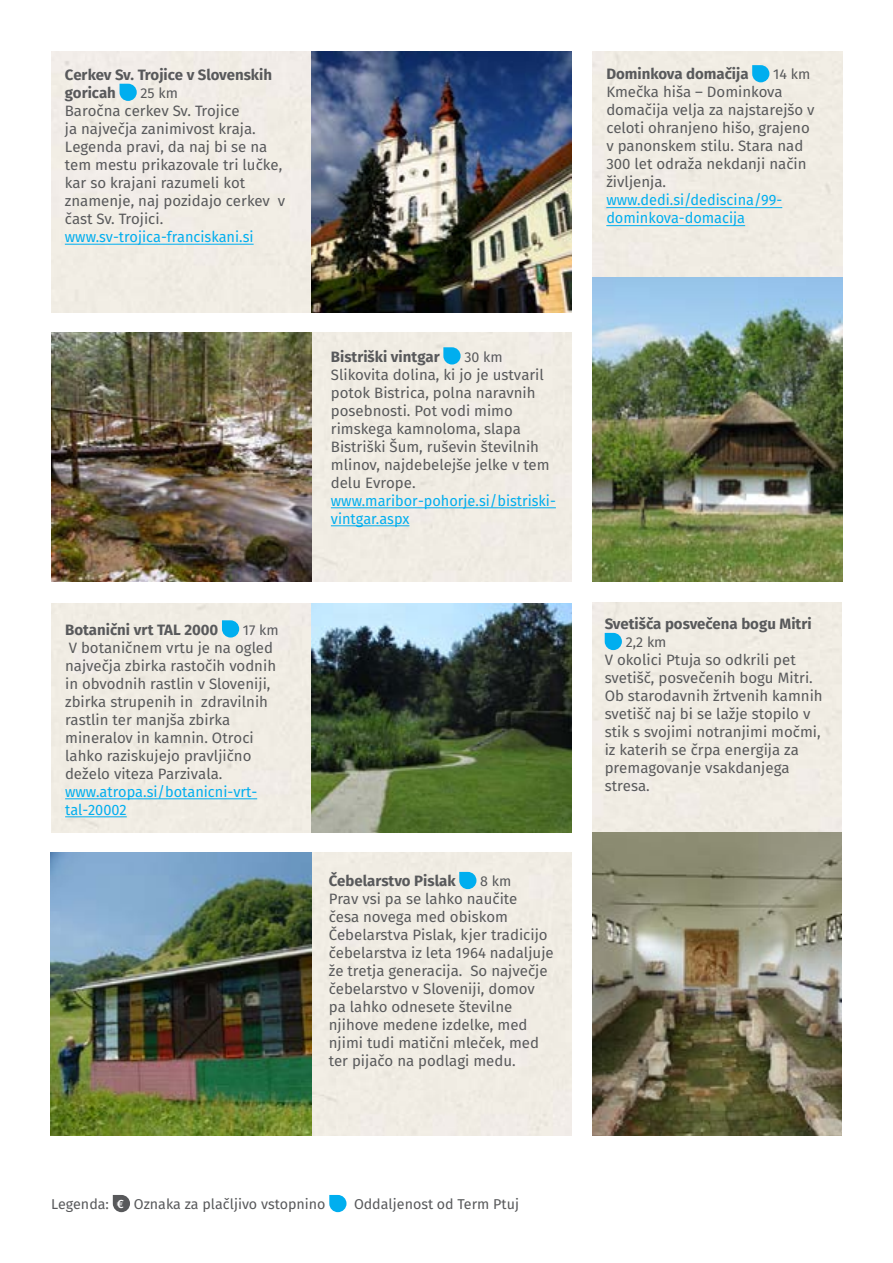
<style>
.page{position:relative;width:893px;height:1263px;background:#fff}
.page>*{position:absolute;margin:0;border:0;box-sizing:border-box;transform-origin:0 0}
.t1{font:15px/18px "Fira Sans";color:#58595b}
.t2{font:15px/18px "Fira Sans";color:#00aeef}
.t3{font:700 15px/18px "Fira Sans";color:#58595b}
.t4{font:14.25px "Fira Sans";color:#58595b}
.s1{font-weight:500;font-size:12px;color:#fff}
</style>
<div class="page">
<img style="left:311px;top:51px;width:260px;height:262px">
<hr style="left:65px;top:244px;width:189px;height:1px;background:#00aeef">
<svg style="left:120px;top:84px;width:17px;height:17px"></svg>
<img style="left:593px;top:277px;width:249px;height:305px">
<hr style="left:606px;top:207px;width:176px;height:1px;background:#00aeef">
<hr style="left:606px;top:225px;width:139px;height:1px;background:#00aeef">
<svg style="left:752px;top:65px;width:17px;height:17px"></svg>
<div style="left:311px;top:332px;width:261px;height:250px;background:#f0ece3"></div>
<img style="left:51px;top:332px;width:260px;height:250px">
<hr style="left:331px;top:507px;width:225px;height:1px;background:#00aeef">
<hr style="left:331px;top:525px;width:78px;height:1px;background:#00aeef">
<svg style="left:443px;top:347px;width:18px;height:17px"></svg>
<img style="left:311px;top:604px;width:260px;height:229px">
<div style="left:311px;top:853px;width:261px;height:283px;background:#f0ece3"></div>
<img style="left:51px;top:853px;width:260px;height:283px">
<hr style="left:65px;top:798px;width:192px;height:1px;background:#00aeef">
<hr style="left:65px;top:816px;width:62px;height:1px;background:#00aeef">
<svg style="left:222px;top:620px;width:17px;height:17px"></svg>
<svg style="left:459px;top:872px;width:17px;height:17px"></svg>
<img style="left:592px;top:833px;width:250px;height:303px">
<svg style="left:605px;top:633px;width:17px;height:17px"></svg>
<svg style="left:113px;top:1195px;width:17px;height:17px"></svg>
<svg style="left:329px;top:1195px;width:17px;height:17px"></svg>
<p class="t3" style="left:65px;top:67px;width:209px">Cerkev Sv. Trojice v Slovenskih goricah</p>
<p class="t4" style="left:141px;top:83px;width:39px">25 km</p>
<p class="t1" style="left:65px;top:103px;width:222px">Baročna cerkev Sv. Trojice<br>ja največja zanimivost kraja.<br>Legenda pravi, da naj bi se na tem mestu prikazovale tri lučke, kar so krajani razumeli kot znamenje, naj pozidajo cerkev v čast Sv. Trojici.</p>
<p class="t2" style="left:65px;top:229px;width:190px">www.sv-trojica-franciskani.si</p>
<p class="t3" style="left:65px;top:621px;width:155px">Botanični vrt TAL 2000</p>
<p class="t4" style="left:243px;top:620px;width:37px">17 km</p>
<p class="t1" style="left:65px;top:639px;width:212px">V botaničnem vrtu je na ogled največja zbirka rastočih vodnih in obvodnih rastlin v Sloveniji, zbirka strupenih in zdravilnih rastlin ter manjša zbirka mineralov in kamnin. Otroci lahko raziskujejo pravljično deželo viteza Parzivala.</p>
<p class="t2" style="left:65px;top:783px;width:194px">www.atropa.si/botanicni-vrt&shy;tal-20002</p>
<p class="t3" style="left:331px;top:348px;width:110px">Bistriški vintgar</p>
<p class="t4" style="left:464px;top:347px;width:40px">30 km</p>
<p class="t1" style="left:331px;top:366px;width:220px">Slikovita dolina, ki jo je ustvaril potok Bistrica, polna naravnih posebnosti. Pot vodi mimo rimskega kamnoloma, slapa<br>Bistriški Šum, ruševin številnih mlinov, najdebelejše jelke v tem delu Evrope.</p>
<p class="t2" style="left:331px;top:492px;width:227px">www.maribor-pohorje.si/bistriski&shy;vintgar.aspx</p>
<p class="t3" style="left:329px;top:873px;width:128px">Čebelarstvo Pislak</p>
<p class="t4" style="left:480px;top:871px;width:33px">8 km</p>
<p class="t1" style="left:329px;top:891px;width:226px">Prav vsi pa se lahko naučite<br>česa novega med obiskom<br>Čebelarstva Pislak, kjer tradicijo čebelarstva iz leta 1964 nadaljuje že tretja generacija. So največje čebelarstvo v Sloveniji, domov pa lahko odnesete številne njihove medene izdelke, med njimi tudi matični mleček, med ter pijačo na podlagi medu.</p>
<p class="t3" style="left:606px;top:66px;width:144px">Dominkova domačija</p>
<p class="t4" style="left:773px;top:64px;width:39px">14 km</p>
<p class="t1" style="left:606px;top:84px;width:210px">Kmečka hiša – Dominkova domačija velja za najstarejšo v celoti ohranjeno hišo, grajeno v panonskem stilu. Stara nad<br>300 let odraža nekdanji način življenja.</p>
<p class="t2" style="left:606px;top:192px;width:177px">www.dedi.si/dediscina/99- dominkova-domacija</p>
<p class="t3" style="left:605px;top:616px;width:208px">Svetišča posvečena bogu Mitri</p>
<p class="t4" style="left:626px;top:632px;width:42px">2,2 km</p>
<p class="t1" style="left:605px;top:652px;width:219px">V okolici Ptuja so odkrili pet svetišč, posvečenih bogu Mitri.<br>Ob starodavnih žrtvenih kamnih svetišč naj bi se lažje stopilo v stik s svojimi notranjimi močmi, iz katerih se črpa energija za premagovanje vsakdanjega stresa.</p>
<p class="t4" style="left:51px;top:1194px;width:276px">Legenda: <span class="s1">€</span> Oznaka za plačljivo vstopnino</p>
<p class="t4" style="left:354px;top:1194px;width:166px">Oddaljenost od Term Ptuj</p>
</div>
